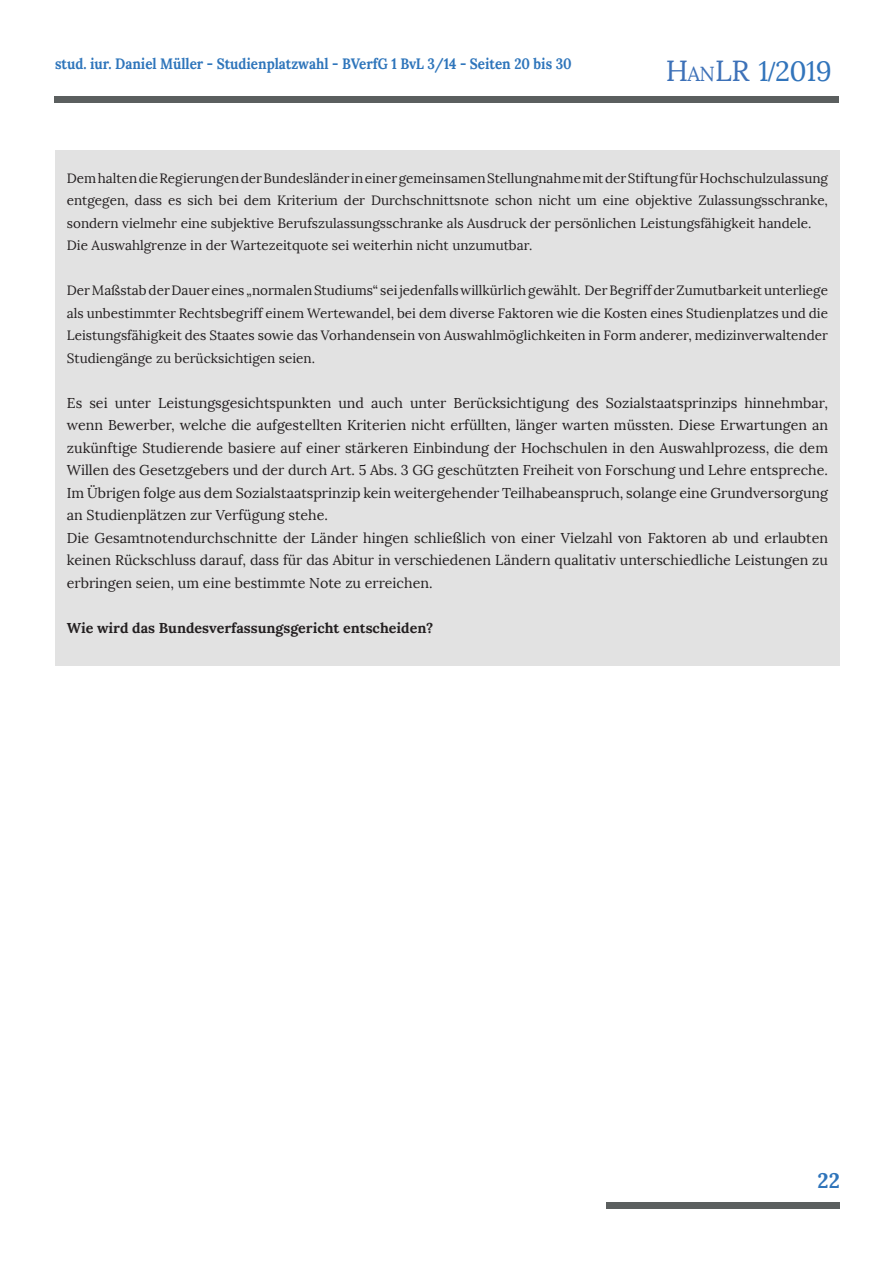
<style>
.page{position:relative;width:893px;height:1263px;background:#fff}
.page>*{position:absolute;margin:0;border:0;box-sizing:border-box;transform-origin:0 0}
.t1{font:27.9px "Lora";color:#3174bb}
.t2{font:700 21px "Lora";color:#2f74ba}
.t3{font:700 15px "Lora";color:#2e75bb;scale:.9 1}
.t4{font:14.25px/22.5px "Lora";color:#231f20}
.t5{font:700 14.25px "Lora";color:#231f20}
.t6{font:13.5px/22.5px "Lora";color:#231f20}
.s1{font-size:28.95px;color:#3d71b8}
.s2{font-size:20.25px;color:#3d71b8}
.s3{font-family:"Times New Roman";font-weight:700}
</style>
<div class="page">
<div style="left:54px;top:97px;width:785px;height:6px;background:#5b5f5f"></div>
<div style="left:606px;top:1202px;width:233px;height:7px;background:#5b5f5f"></div>
<div style="left:55px;top:150px;width:785px;height:515px;background:#e2e2e2"></div>
<p class="t3" style="left:55px;top:54px;width:576px">stud. iur. Daniel Müller - Studienplatzwahl - BVerfG 1 BvL 3/14 - Seiten 20 bis 30</p>
<h1 class="t1" style="left:666px;top:54px;width:167px"><span class="s1">H</span><span class="s2">AN</span><span class="s1">LR</span> 1<span class="s3">/</span>2019</h1>
<p class="t6" style="left:67px;top:167px;width:763px">Dem halten die Regierungen der Bundesländer in einer gemeinsamen Stellungnahme mit der Stiftung für Hochschulzulassung entgegen, dass es sich bei dem Kriterium der Durchschnittsnote schon nicht um eine objektive Zulassungsschranke, sondern vielmehr eine subjektive Berufszulassungsschranke als Ausdruck der persönlichen Leistungsfähigkeit handele.<br>Die Auswahlgrenze in der Wartezeitquote sei weiterhin nicht unzumutbar.</p>
<p class="t6" style="left:67px;top:279px;width:763px;text-align:justify">Der Maßstab der Dauer eines „normalen Studiums“ sei jedenfalls willkürlich gewählt. Der Begriff der Zumutbarkeit unterliege als unbestimmter Rechtsbegriff einem Wertewandel, bei dem diverse Faktoren wie die Kosten eines Studienplatzes und die Leistungsfähigkeit des Staates sowie das Vorhandensein von Auswahlmöglichkeiten in Form anderer, medizinverwaltender Studiengänge zu berücksichtigen seien.</p>
<p class="t4" style="left:67px;top:391px;width:763px">Es sei unter Leistungsgesichtspunkten und auch unter Berücksichtigung des Sozialstaatsprinzips hinnehmbar, wenn Bewerber, welche die aufgestellten Kriterien nicht erfüllten, länger warten müssten. Diese Erwartungen an zukünftige Studierende basiere auf einer stärkeren Einbindung der Hochschulen in den Auswahlprozess, die dem Willen des Gesetzgebers und der durch Art. 5 Abs. 3 GG geschützten Freiheit von Forschung und Lehre entspreche.<br>Im Übrigen folge aus dem Sozialstaatsprinzip kein weitergehender Teilhabeanspruch, solange eine Grundversorgung an Studienplätzen zur Verfügung stehe.<br>Die Gesamtnotendurchschnitte der Länder hingen schließlich von einer Vielzahl von Faktoren ab und erlaubten keinen Rückschluss darauf, dass für das Abitur in verschiedenen Ländern qualitativ unterschiedliche Leistungen zu erbringen seien, um eine bestimmte Note zu erreichen.</p>
<p class="t5" style="left:67px;top:618px;width:368px">Wie wird das Bundesverfassungsgericht entscheiden?</p>
<h2 class="t2" style="left:818px;top:1167px;width:24px">22</h2>
</div>
